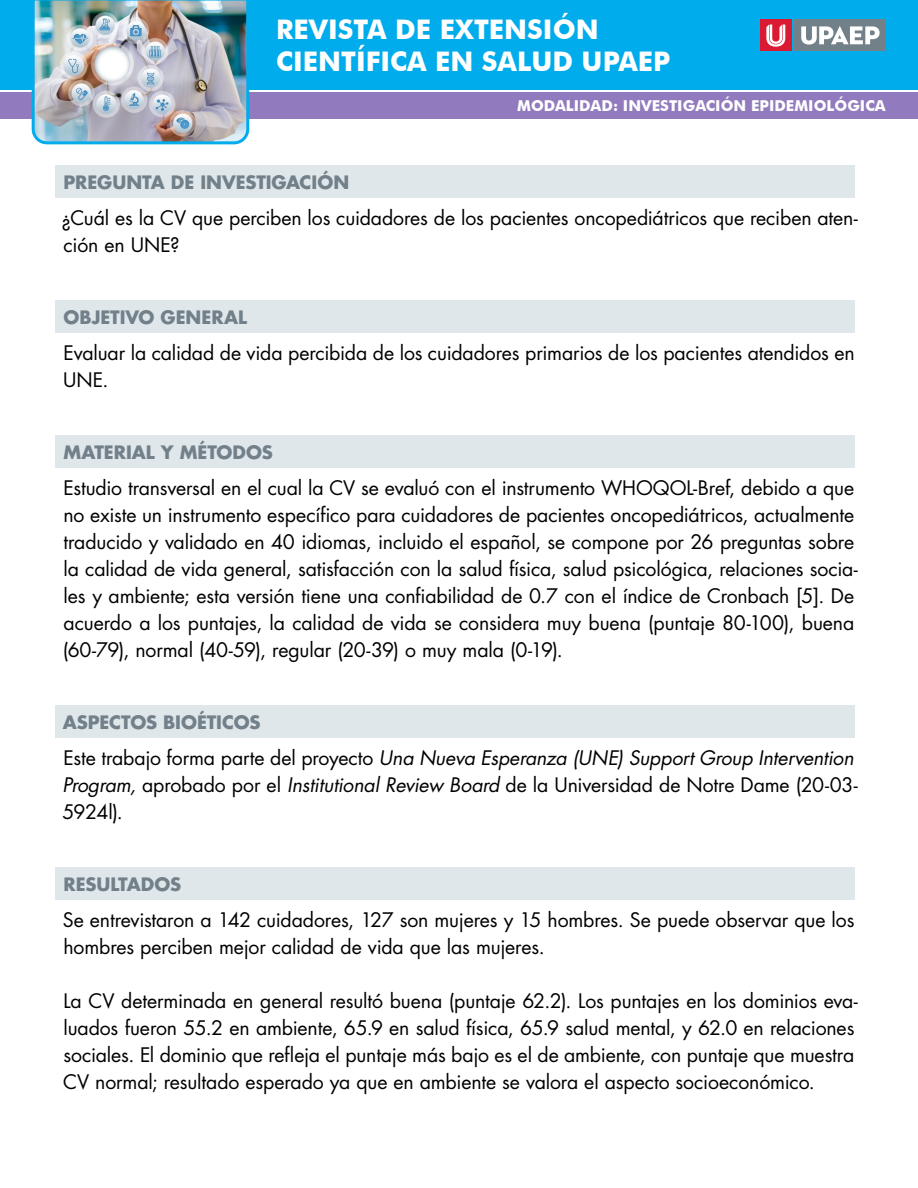
<style>
.page{position:relative;width:918px;height:1188px;background:#fff}
.page>*{position:absolute;margin:0;border:0;box-sizing:border-box;transform-origin:0 0}
.t1{font:700 27px/32.4px "Futura BT";color:#fff}
.cuerpo{font:19.5px/27px "Futura Std";letter-spacing:-.005em;color:#000}
.apartado{font:700 18px "Futura Std";letter-spacing:-.005em;color:#72808a}
.t2{font:700 15px "Futura BT";color:#fff}
.s1{font-style:italic}
</style>
<div class="page">
<div style="left:0;top:92px;width:918px;height:27px;background:#917abd"></div>
<div style="left:0;top:0;width:918px;height:90px;background:#00aceb"></div>
<img style="left:31px;top:0;width:219px;height:145px">
<div style="left:795px;top:20px;width:91px;height:31px;background:#72808a"></div>
<svg style="left:801px;top:26px;width:79px;height:19px"></svg>
<div style="left:760px;top:20px;width:32px;height:31px;background:#da1a32"></div>
<svg style="left:766px;top:25px;width:19px;height:22px"></svg>
<div style="left:56px;top:165px;width:799px;height:33px;background:#e0e7eb"></div>
<div style="left:56px;top:300px;width:799px;height:33px;background:#e0e7eb"></div>
<div style="left:56px;top:435px;width:799px;height:33px;background:#e0e7eb"></div>
<div style="left:56px;top:705px;width:799px;height:33px;background:#e0e7eb"></div>
<div style="left:56px;top:867px;width:799px;height:33px;background:#e0e7eb"></div>
<h1 class="t1" style="left:276px;top:13px;width:396px">REVISTA DE EXTENSIÓN<br>CIENTÍFICA EN SALUD UPAEP</h1>
<p class="t2" style="left:517px;top:97px;width:370px">MODALIDAD: INVESTIGACIÓN EPIDEMIOLÓGICA</p>
<p class="apartado" style="left:64px;top:170px;width:287px">PREGUNTA DE INVESTIGACIÓN</p>
<p class="cuerpo" style="left:62px;top:205px;width:798px">¿Cuál es la CV que perciben los cuidadores de los pacientes oncopediátricos que reciben aten&shy;ción en UNE?</p>
<p class="apartado" style="left:64px;top:305px;width:185px">OBJETIVO GENERAL</p>
<p class="cuerpo" style="left:63px;top:340px;width:793px">Evaluar la calidad de vida percibida de los cuidadores primarios de los pacientes atendidos en<br>UNE.</p>
<p class="apartado" style="left:63px;top:440px;width:211px">MATERIAL Y MÉTODOS</p>
<p class="cuerpo" style="left:63px;top:475px;width:797px">Estudio transversal en el cual la CV se evaluó con el instrumento WHOQOL-Bref, debido a que no existe un instrumento específico para cuidadores de pacientes oncopediátricos, actualmente traducido y validado en 40 idiomas, incluido el español, se compone por 26 preguntas sobre la calidad de vida general, satisfacción con la salud física, salud psicológica, relaciones socia&shy;les y ambiente; esta versión tiene una confiabilidad de 0.7 con el índice de Cronbach [5]. De acuerdo a los puntajes, la calidad de vida se considera muy buena (puntaje 80-100), buena (60-79), normal (40-59), regular (20-39) o muy mala (0-19).</p>
<p class="apartado" style="left:63px;top:710px;width:199px">ASPECTOS BIOÉTICOS</p>
<p class="cuerpo" style="left:62px;top:745px;width:797px">Este trabajo forma parte del proyecto <span class="s1">Una Nueva Esperanza (UNE) Support Group Intervention<br>Program,</span> aprobado por el <span class="s1">Institutional Review Board</span> de la Universidad de Notre Dame (20-03-<br>5924l).</p>
<p class="apartado" style="left:64px;top:872px;width:119px">RESULTADOS</p>
<p class="cuerpo" style="left:63px;top:907px;width:793px">Se entrevistaron a 142 cuidadores, 127 son mujeres y 15 hombres. Se puede observar que los hombres perciben mejor calidad de vida que las mujeres.</p>
<p class="cuerpo" style="left:63px;top:988px;width:796px">La CV determinada en general resultó buena (puntaje 62.2). Los puntajes en los dominios eva&shy;luados fueron 55.2 en ambiente, 65.9 en salud física, 65.9 salud mental, y 62.0 en relaciones sociales. El dominio que refleja el puntaje más bajo es el de ambiente, con puntaje que muestra CV normal; resultado esperado ya que en ambiente se valora el aspecto socioeconómico.</p>
</div>
